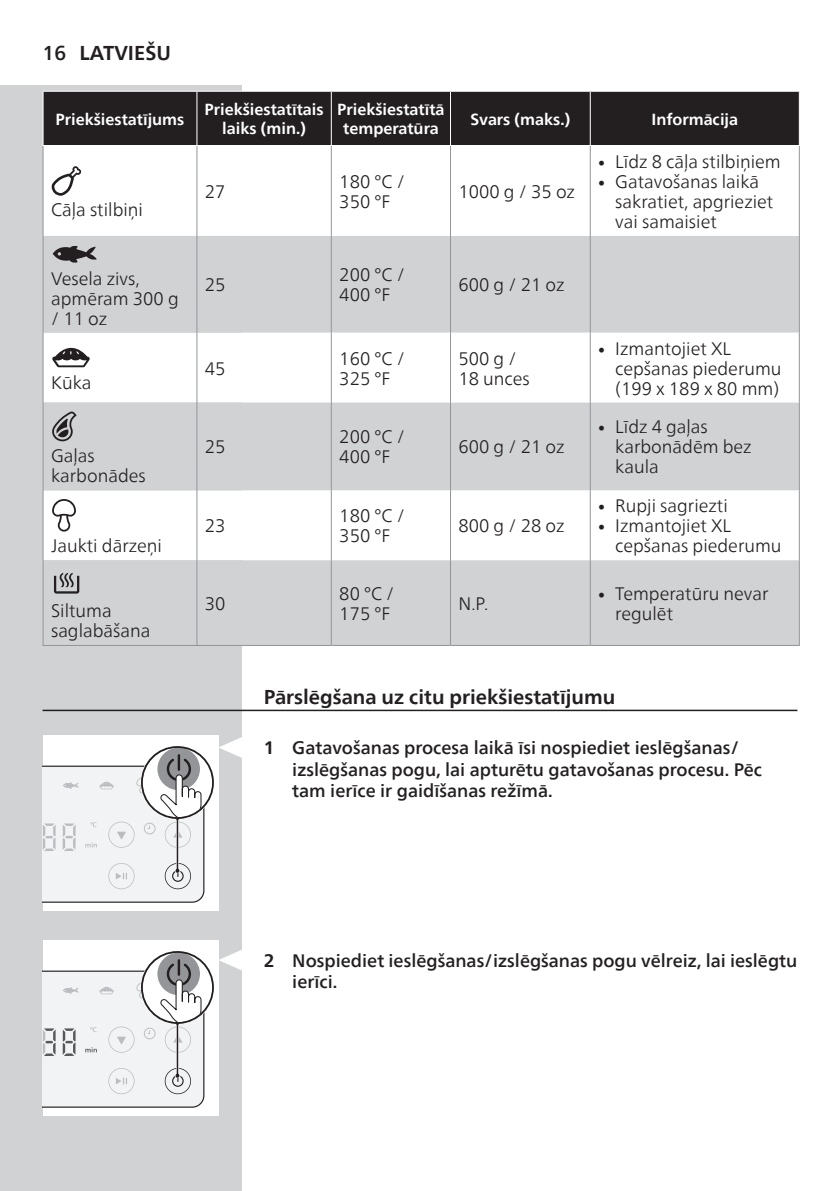
<style>
.page{position:relative;width:840px;height:1191px;background:#fff}
.page>*{position:absolute;margin:0;border:0;box-sizing:border-box;transform-origin:0 0}
.heading-title-paragr{font:700 20px "Neue Frutiger World";color:#231f20}
.dfutable{font:300 18px/20px "Neue Frutiger World";color:#231f20}
.t1{font:500 18px/21.6px "Neue Frutiger World";color:#231f20}
.dfutable_header{font:700 16px/19.2px "Neue Frutiger World";color:#fff;text-align:center}
.s1{font-weight:500}
.s2{font-size:14.2px}
.s3{font-weight:700}
</style>
<div class="page">
<div style="left:0;top:85px;width:241px;height:1106px;background:#d1d2d4"></div>
<hr style="left:43px;top:709px;width:754px;height:2px;background:#231f20">
<div style="left:44px;top:92px;width:754px;height:53px;background:#231f20"></div>
<svg style="left:44px;top:146px;width:547px;height:90px"></svg>
<svg style="left:44px;top:236px;width:754px;height:409px;fill:#d1d2d4"></svg>
<hr style="left:197px;top:91px;width:134px;height:1px;background:#fff">
<hr style="left:330px;top:92px;width:1px;height:53px;background:#fff">
<hr style="left:450px;top:92px;width:1px;height:53px;background:#fff">
<hr style="left:589px;top:92px;width:1px;height:53px;background:#fff">
<hr style="left:43px;top:146px;width:1px;height:90px;background:#939598">
<hr style="left:196px;top:146px;width:1px;height:90px;background:#939598">
<hr style="left:330px;top:146px;width:1px;height:90px;background:#939598">
<hr style="left:450px;top:146px;width:1px;height:90px;background:#939598">
<hr style="left:589px;top:146px;width:1px;height:90px;background:#939598">
<hr style="left:798px;top:146px;width:1px;height:90px;background:#939598">
<hr style="left:43px;top:236px;width:1px;height:96px;background:#939598">
<hr style="left:196px;top:236px;width:1px;height:96px;background:#939598">
<hr style="left:330px;top:236px;width:1px;height:96px;background:#939598">
<hr style="left:450px;top:236px;width:1px;height:96px;background:#939598">
<hr style="left:589px;top:236px;width:1px;height:96px;background:#939598">
<hr style="left:798px;top:236px;width:1px;height:96px;background:#939598">
<hr style="left:43px;top:332px;width:1px;height:70px;background:#939598">
<hr style="left:196px;top:332px;width:1px;height:70px;background:#939598">
<hr style="left:330px;top:332px;width:1px;height:70px;background:#939598">
<hr style="left:450px;top:332px;width:1px;height:70px;background:#939598">
<hr style="left:589px;top:332px;width:1px;height:70px;background:#939598">
<hr style="left:798px;top:332px;width:1px;height:70px;background:#939598">
<hr style="left:43px;top:402px;width:1px;height:88px;background:#939598">
<hr style="left:196px;top:402px;width:1px;height:88px;background:#939598">
<hr style="left:330px;top:402px;width:1px;height:88px;background:#939598">
<hr style="left:450px;top:402px;width:1px;height:88px;background:#939598">
<hr style="left:589px;top:402px;width:1px;height:88px;background:#939598">
<hr style="left:798px;top:402px;width:1px;height:88px;background:#939598">
<hr style="left:43px;top:490px;width:1px;height:70px;background:#939598">
<hr style="left:196px;top:490px;width:1px;height:70px;background:#939598">
<hr style="left:330px;top:490px;width:1px;height:70px;background:#939598">
<hr style="left:450px;top:490px;width:1px;height:70px;background:#939598">
<hr style="left:589px;top:490px;width:1px;height:70px;background:#939598">
<hr style="left:798px;top:490px;width:1px;height:70px;background:#939598">
<hr style="left:43px;top:560px;width:1px;height:85px;background:#939598">
<hr style="left:196px;top:560px;width:1px;height:85px;background:#939598">
<hr style="left:330px;top:560px;width:1px;height:85px;background:#939598">
<hr style="left:450px;top:560px;width:1px;height:85px;background:#939598">
<hr style="left:589px;top:560px;width:1px;height:85px;background:#939598">
<hr style="left:798px;top:560px;width:1px;height:85px;background:#939598">
<hr style="left:43px;top:645px;width:154px;height:1px;background:#939598">
<hr style="left:197px;top:645px;width:134px;height:1px;background:#939598">
<hr style="left:331px;top:645px;width:119px;height:1px;background:#939598">
<hr style="left:450px;top:645px;width:140px;height:1px;background:#939598">
<hr style="left:590px;top:645px;width:209px;height:1px;background:#939598">
<hr style="left:197px;top:145px;width:134px;height:1px;background:#fff">
<hr style="left:43px;top:91px;width:154px;height:1px;background:#fff">
<hr style="left:43px;top:92px;width:1px;height:53px;background:#fff">
<hr style="left:196px;top:92px;width:1px;height:53px;background:#fff">
<hr style="left:43px;top:145px;width:154px;height:1px;background:#fff">
<svg style="left:52px;top:166px;width:29px;height:30px"></svg>
<svg style="left:53px;top:246px;width:44px;height:17px"></svg>
<svg style="left:52px;top:348px;width:38px;height:19px"></svg>
<svg style="left:52px;top:411px;width:25px;height:30px"></svg>
<svg style="left:52px;top:499px;width:24px;height:32px"></svg>
<svg style="left:54px;top:573px;width:25px;height:20px"></svg>
<div style="left:43px;top:735px;width:175px;height:175px;background:#fff"></div>
<svg style="left:43px;top:736px;width:199px;height:166px"></svg>
<div style="left:43px;top:940px;width:175px;height:175px;background:#fff"></div>
<svg style="left:43px;top:948px;width:199px;height:159px"></svg>
<p class="heading-title-paragr" style="left:43px;top:35px;width:130px"><span class="s1">16</span> LATVIEŠU</p>
<p class="dfutable_header" style="left:55px;top:109px;width:130px">Priekšiestatījums</p>
<p class="dfutable_header" style="left:204px;top:99px;width:120px">Priekšiestatītais laiks (min.)</p>
<p class="dfutable_header" style="left:337px;top:99px;width:109px">Priekšiestatītā temperatūra</p>
<p class="dfutable_header" style="left:470px;top:109px;width:101px">Svars (maks.)</p>
<p class="dfutable_header" style="left:651px;top:109px;width:88px">Informācija</p>
<p class="dfutable" style="left:51px;top:200px;width:93px">Cāļa stilbiņi</p>
<p class="dfutable" style="left:205px;top:182px;width:22px">27</p>
<p class="dfutable" style="left:51px;top:268px;width:129px">Vesela zivs, apmēram 300 g / 11 oz</p>
<p class="dfutable" style="left:205px;top:275px;width:22px">25</p>
<p class="dfutable" style="left:51px;top:372px;width:42px">Kūka</p>
<p class="dfutable" style="left:51px;top:446px;width:96px">Gaļas karbonādes</p>
<p class="dfutable" style="left:51px;top:536px;width:112px">Jaukti dārzeņi</p>
<p class="dfutable" style="left:51px;top:601px;width:101px">Siltuma saglabāšana</p>
<p class="dfutable" style="left:205px;top:358px;width:22px">45</p>
<p class="dfutable" style="left:205px;top:437px;width:22px">25</p>
<p class="dfutable" style="left:205px;top:516px;width:22px">23</p>
<p class="dfutable" style="left:205px;top:593px;width:22px">30</p>
<p class="dfutable" style="left:339px;top:172px;width:67px">180 °C /</p>
<p class="dfutable" style="left:339px;top:192px;width:52px">350 °F</p>
<p class="dfutable" style="left:458px;top:182px;width:118px">1000 g / 35 oz</p>
<p class="dfutable" style="left:339px;top:265px;width:67px">200 °C /</p>
<p class="dfutable" style="left:339px;top:285px;width:52px">400 °F</p>
<p class="dfutable" style="left:458px;top:275px;width:108px">600 g / 21 oz</p>
<p class="dfutable" style="left:598px;top:152px;width:184px"><span class="s2">•</span> Līdz 8 cāļa stilbiņiem</p>
<p class="dfutable" style="left:615px;top:172px;width:159px;text-indent:-17px"><span class="s2">•</span> Gatavošanas laikā sakratiet, apgrieziet vai samaisiet</p>
<p class="dfutable" style="left:339px;top:348px;width:67px">160 °C /</p>
<p class="dfutable" style="left:339px;top:368px;width:52px">325 °F</p>
<p class="dfutable" style="left:458px;top:348px;width:73px">500 g /<br>18 unces</p>
<p class="dfutable" style="left:615px;top:338px;width:168px;text-indent:-17px"><span class="s2">•</span> Izmantojiet XL cepšanas piederumu (199 x 189 x 80 mm)</p>
<p class="dfutable" style="left:339px;top:427px;width:67px">200 °C /</p>
<p class="dfutable" style="left:339px;top:447px;width:52px">400 °F</p>
<p class="dfutable" style="left:458px;top:437px;width:108px">600 g / 21 oz</p>
<p class="dfutable" style="left:339px;top:506px;width:67px">180 °C /</p>
<p class="dfutable" style="left:339px;top:526px;width:52px">350 °F</p>
<p class="dfutable" style="left:458px;top:516px;width:108px">800 g / 28 oz</p>
<p class="dfutable" style="left:615px;top:417px;width:138px;text-indent:-17px"><span class="s2">•</span> Līdz 4 gaļas karbonādēm bez kaula</p>
<p class="dfutable" style="left:598px;top:496px;width:131px"><span class="s2">•</span> Rupji sagriezti</p>
<p class="dfutable" style="left:615px;top:516px;width:168px;text-indent:-17px"><span class="s2">•</span> Izmantojiet XL cepšanas piederumu</p>
<p class="dfutable" style="left:339px;top:583px;width:57px">80 °C /</p>
<p class="dfutable" style="left:339px;top:603px;width:52px">175 °F</p>
<p class="dfutable" style="left:458px;top:593px;width:31px">N.P.</p>
<p class="dfutable" style="left:615px;top:583px;width:155px;text-indent:-17px"><span class="s2">•</span> Temperatūru nevar regulēt</p>
<p class="heading-title-paragr" style="left:264px;top:679px;width:353px">Pārslēgšana uz citu priekšiestatījumu</p>
<p class="t1" style="left:292px;top:737px;width:471px;text-indent:-28px"><span class="s3">1</span> Gatavošanas procesa laikā īsi nospiediet ieslēgšanas/ izslēgšanas pogu, lai apturētu gatavošanas procesu. Pēc tam ierīce ir gaidīšanas režīmā.</p>
<p class="t1" style="left:292px;top:949px;width:506px;text-indent:-28px"><span class="s3">2</span> Nospiediet ieslēgšanas/izslēgšanas pogu vēlreiz, lai ieslēgtu ierīci.</p>
</div>
